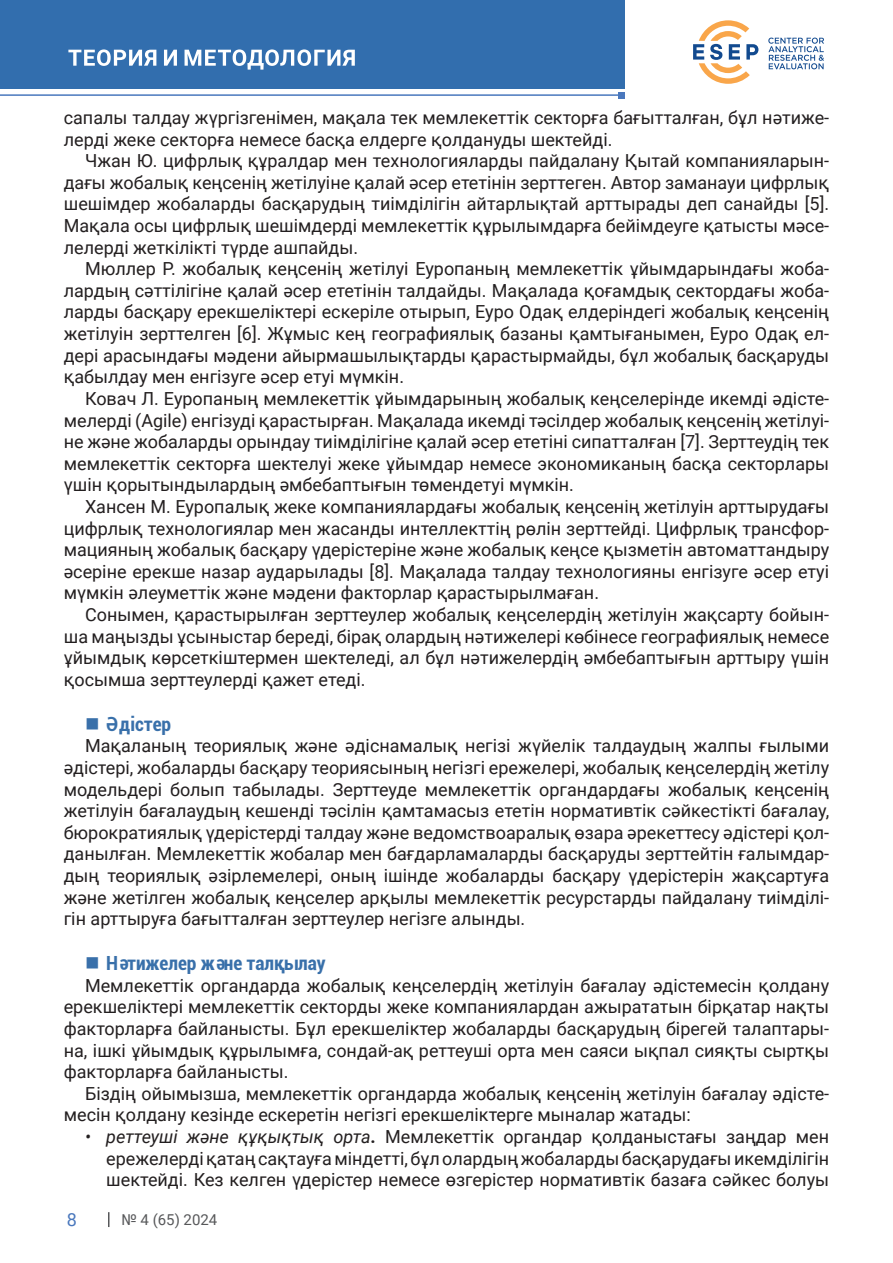
<style>
.page{position:relative;width:893px;height:1263px;background:#fff}
.page>*{position:absolute;margin:0;border:0;box-sizing:border-box;transform-origin:0 0}
.t1{font:700 condensed 19.5px "Roboto";color:#3970aa}
.t2{font:18px/21.6px "Roboto";color:#231f20;text-align:justify}
.t3{font:18px "Roboto";color:#4a78bd}
.t4{font:15px "Roboto";color:#57585a}
.s1{font-style:italic}
.s2{font-weight:700}
</style>
<div class="page">
<svg style="left:108px;top:1212px;width:2px;height:15px"></svg>
<svg style="left:693px;top:20px;width:65px;height:64px"></svg>
<svg style="left:768px;top:38px;width:56px;height:31px"></svg>
<div style="left:0;top:0;width:625px;height:89px;background:#326eae"></div>
<hr style="left:0;top:94px;width:624px;height:2px;background:#4a78bd">
<div style="left:618px;top:92px;width:7px;height:6px;background:#4a78bd"></div>
<svg style="left:68px;top:49px;width:287px;height:21px"></svg>
<p class="t2" style="left:64px;top:106px;width:767px">сапалы талдау жүргізгенімен, мақала тек мемлекеттік секторға бағытталған, бұл нәтиже&shy;лерді жеке секторға немесе басқа елдерге қолдануды шектейді.</p>
<p class="t2" style="left:64px;top:149px;width:767px;text-indent:21px">Чжан Ю. цифрлық құралдар мен технологияларды пайдалану Қытай компанияларын&shy;дағы жобалық кеңсенің жетілуіне қалай әсер ететінін зерттеген. Автор заманауи цифрлық шешімдер жобаларды басқарудың тиімділігін айтарлықтай арттырады деп санайды [5].<br>Мақала осы цифрлық шешімдерді мемлекеттік құрылымдарға бейімдеуге қатысты мәсе&shy;лелерді жеткілікті түрде ашпайды.</p>
<p class="t2" style="left:64px;top:257px;width:767px;text-indent:21px">Мюллер Р. жобалық кеңсенің жетілуі Еуропаның мемлекеттік ұйымдарындағы жоба&shy;лардың сәттілігіне қалай әсер ететінін талдайды. Мақалада қоғамдық сектордағы жоба&shy;ларды басқару ерекшеліктері ескеріле отырып, Еуро Одақ елдеріндегі жобалық кеңсенің жетілуін зерттелген [6]. Жұмыс кең географиялық базаны қамтығанымен, Еуро Одақ ел&shy;дері арасындағы мәдени айырмашылықтарды қарастырмайды, бұл жобалық басқаруды қабылдау мен енгізуге әсер етуі мүмкін.</p>
<p class="t2" style="left:64px;top:387px;width:767px;text-indent:21px">Ковач Л. Еуропаның мемлекеттік ұйымдарының жобалық кеңселерінде икемді әдісте&shy;мелерді (Agile) енгізуді қарастырған. Мақалада икемді тәсілдер жобалық кеңсенің жетілуі&shy;не және жобаларды орындау тиімділігіне қалай әсер ететіні сипатталған [7]. Зерттеудің тек мемлекеттік секторға шектелуі жеке ұйымдар немесе экономиканың басқа секторлары үшін қорытындылардың әмбебаптығын төмендетуі мүмкін.</p>
<p class="t2" style="left:64px;top:495px;width:767px;text-indent:21px">Хансен М. Еуропалық жеке компаниялардағы жобалық кеңсенің жетілуін арттырудағы цифрлық технологиялар мен жасанды интеллекттің рөлін зерттейді. Цифрлық трансфор&shy;мацияның жобалық басқару үдерістеріне және жобалық кеңсе қызметін автоматтандыру әсеріне ерекше назар аударылады [8]. Мақалада талдау технологияны енгізуге әсер етуі мүмкін әлеуметтік және мәдени факторлар қарастырылмаған.</p>
<p class="t2" style="left:64px;top:603px;width:767px;text-indent:21px">Сонымен, қарастырылған зерттеулер жобалық кеңселердің жетілуін жақсарту бойын&shy;ша маңызды ұсыныстар береді, бірақ олардың нәтижелері көбінесе географиялық немесе ұйымдық көрсеткіштермен шектеледі, ал бұл нәтижелердің әмбебаптығын арттыру үшін қосымша зерттеулерді қажет етеді.</p>
<p class="t1" style="left:106px;top:710px;width:66px">Әдістер</p>
<p class="t2" style="left:64px;top:734px;width:767px;text-indent:21px">Мақаланың теориялық және әдіснамалық негізі жүйелік талдаудың жалпы ғылыми әдістері, жобаларды басқару теориясының негізгі ережелері, жобалық кеңселердің жетілу модельдері болып табылады. Зерттеуде мемлекеттік органдардағы жобалық кеңсенің жетілуін бағалаудың кешенді тәсілін қамтамасыз ететін нормативтік сәйкестікті бағалау, бюрократиялық үдерістерді талдау және ведомствоаралық өзара әрекеттесу әдістері қол&shy;данылған. Мемлекеттік жобалар мен бағдарламаларды басқаруды зерттейтін ғалымдар&shy;дың теориялық әзірлемелері, оның ішінде жобаларды басқару үдерістерін жақсартуға және жетілген жобалық кеңселер арқылы мемлекеттік ресурстарды пайдалану тиімділі&shy;гін арттыруға бағытталған зерттеулер негізге алынды.</p>
<p class="t1" style="left:106px;top:949px;width:221px">Нәтижелер және талқылау</p>
<p class="t2" style="left:64px;top:974px;width:767px;text-indent:21px">Мемлекеттік органдарда жобалық кеңселердің жетілуін бағалау әдістемесін қолдану ерекшеліктері мемлекеттік секторды жеке компаниялардан ажырататын бірқатар нақты факторларға байланысты. Бұл ерекшеліктер жобаларды басқарудың бірегей талаптары&shy;на, ішкі ұйымдық құрылымға, сондай-ақ реттеуші орта мен саяси ықпал сияқты сыртқы факторларға байланысты.</p>
<p class="t2" style="left:64px;top:1082px;width:767px;text-indent:21px">Біздің ойымызша, мемлекеттік органдарда жобалық кеңсенің жетілуін бағалау әдісте&shy;месін қолдану кезінде ескеретін негізгі ерекшеліктерге мыналар жатады:</p>
<p class="t2" style="left:106px;top:1125px;width:724px;text-indent:-21px"><span class="s1">• реттеуші және құқықтық орта</span><span class="s2">.</span> Мемлекеттік органдар қолданыстағы заңдар мен ережелерді қатаң сақтауға міндетті, бұл олардың жобаларды басқарудағы икемділігін шектейді. Кез келген үдерістер немесе өзгерістер нормативтік базаға сәйкес болуы</p>
<p class="t3" style="left:67px;top:1207px;width:12px">8</p>
<p class="t4" style="left:121px;top:1209px;width:97px">№ 4 (65) 2024</p>
</div>
